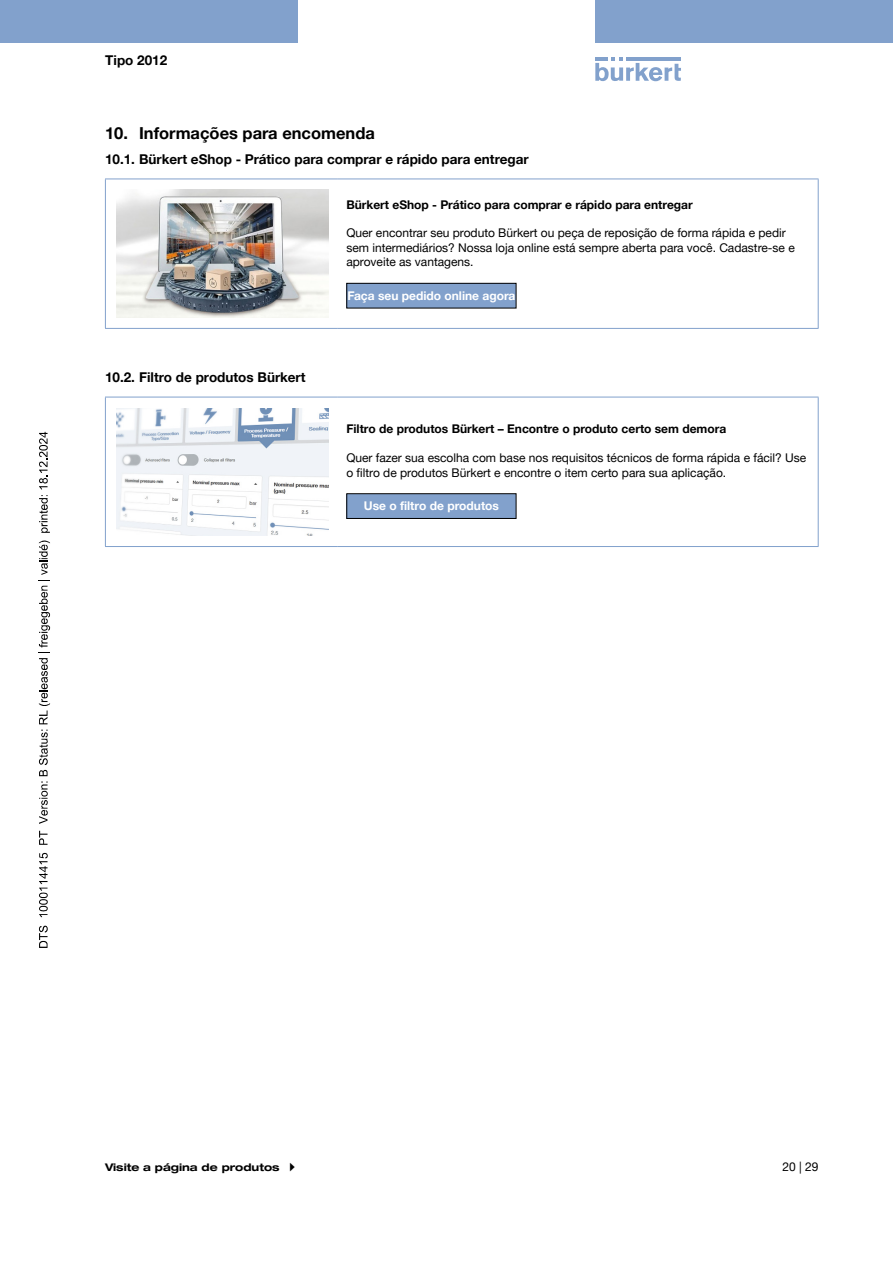
<style>
.page{position:relative;width:893px;height:1263px;background:#fff}
.page>*{position:absolute;margin:0;border:0;box-sizing:border-box;transform-origin:0 0}
.t1{font:700 16.5px "Helvetica Neue LTW1 G";color:#000}
.t2{font:700 13.5px "Helvetica Neue LTW1 G";color:#000}
.t3{font:12px/14.4px "Helvetica Neue LTW1 G";color:#000}
.t4{font:700 12px "Helvetica Neue LTW1 G";color:#000}
.t5{font:700 12px "Helvetica Neue LTW1 G";color:#fff}
.t6{font:700 expanded 10.5px "Helvetica Neue LTW1 G";color:#000}
</style>
<div class="page">
<svg style="left:595px;top:57px;width:86px;height:24px"></svg>
<hr style="left:626px;top:57px;width:55px;height:4px;background:#82a1cc">
<div style="left:0;top:0;width:298px;height:42px;background:#82a1cc"></div>
<div style="left:595px;top:0;width:298px;height:42px;background:#82a1cc"></div>
<hr style="left:338px;top:179px;width:481px;height:1px;background:#82a1cc">
<hr style="left:818px;top:179px;width:1px;height:149px;background:#82a1cc">
<hr style="left:338px;top:328px;width:481px;height:1px;background:#82a1cc">
<hr style="left:105px;top:179px;width:233px;height:1px;background:#82a1cc">
<hr style="left:105px;top:179px;width:1px;height:149px;background:#82a1cc">
<hr style="left:105px;top:328px;width:233px;height:1px;background:#82a1cc">
<img style="left:116px;top:190px;width:213px;height:127px">
<div style="left:347px;top:283px;width:169px;height:25px;background:#82a1cc"></div>
<div style="left:346px;top:283px;width:170px;height:25px;border:1px solid #000"></div>
<hr style="left:338px;top:397px;width:481px;height:1px;background:#82a1cc">
<hr style="left:818px;top:397px;width:1px;height:149px;background:#82a1cc">
<hr style="left:338px;top:546px;width:481px;height:1px;background:#82a1cc">
<hr style="left:105px;top:397px;width:233px;height:1px;background:#82a1cc">
<hr style="left:105px;top:397px;width:1px;height:149px;background:#82a1cc">
<hr style="left:105px;top:546px;width:233px;height:1px;background:#82a1cc">
<img style="left:116px;top:408px;width:213px;height:128px">
<div style="left:347px;top:494px;width:169px;height:24px;background:#82a1cc"></div>
<div style="left:346px;top:493px;width:170px;height:26px;border:1px solid #000"></div>
<svg style="left:39px;top:926px;width:9px;height:22px"></svg>
<svg style="left:39px;top:853px;width:9px;height:64px"></svg>
<svg style="left:39px;top:831px;width:9px;height:14px"></svg>
<svg style="left:39px;top:540px;width:11px;height:284px"></svg>
<svg style="left:39px;top:495px;width:11px;height:38px"></svg>
<svg style="left:39px;top:432px;width:9px;height:57px"></svg>
<p class="t2" style="left:105px;top:52px;width:64px">Tipo 2012</p>
<h1 class="t1" style="left:105px;top:123px;width:271px">10. Informações para encomenda</h1>
<p class="t2" style="left:105px;top:151px;width:425px">10.1. Bürkert eShop - Prático para comprar e rápido para entregar</p>
<p class="t4" style="left:346px;top:197px;width:348px">Bürkert eShop - Prático para comprar e rápido para entregar</p>
<p class="t3" style="left:346px;top:226px;width:450px">Quer encontrar seu produto Bürkert ou peça de reposição de forma rápida e pedir sem intermediários? Nossa loja online está sempre aberta para você. Cadastre-se e aproveite as vantagens.</p>
<p class="t5" style="left:347px;top:288px;width:169px">Faça seu pedido online agora</p>
<p class="t2" style="left:105px;top:369px;width:202px">10.2. Filtro de produtos Bürkert</p>
<p class="t4" style="left:346px;top:422px;width:381px">Filtro de produtos Bürkert – Encontre o produto certo sem demora</p>
<p class="t3" style="left:346px;top:451px;width:461px">Quer fazer sua escolha com base nos requisitos técnicos de forma rápida e fácil? Use o filtro de produtos Bürkert e encontre o item certo para sua aplicação.</p>
<p class="t5" style="left:364px;top:499px;width:137px">Use o filtro de produtos</p>
<p class="t6" style="left:105px;top:1161px;width:176px">Visite a página de produtos</p>
<p class="t3" style="left:782px;top:1159px;width:38px">20 | 29</p>
</div>
